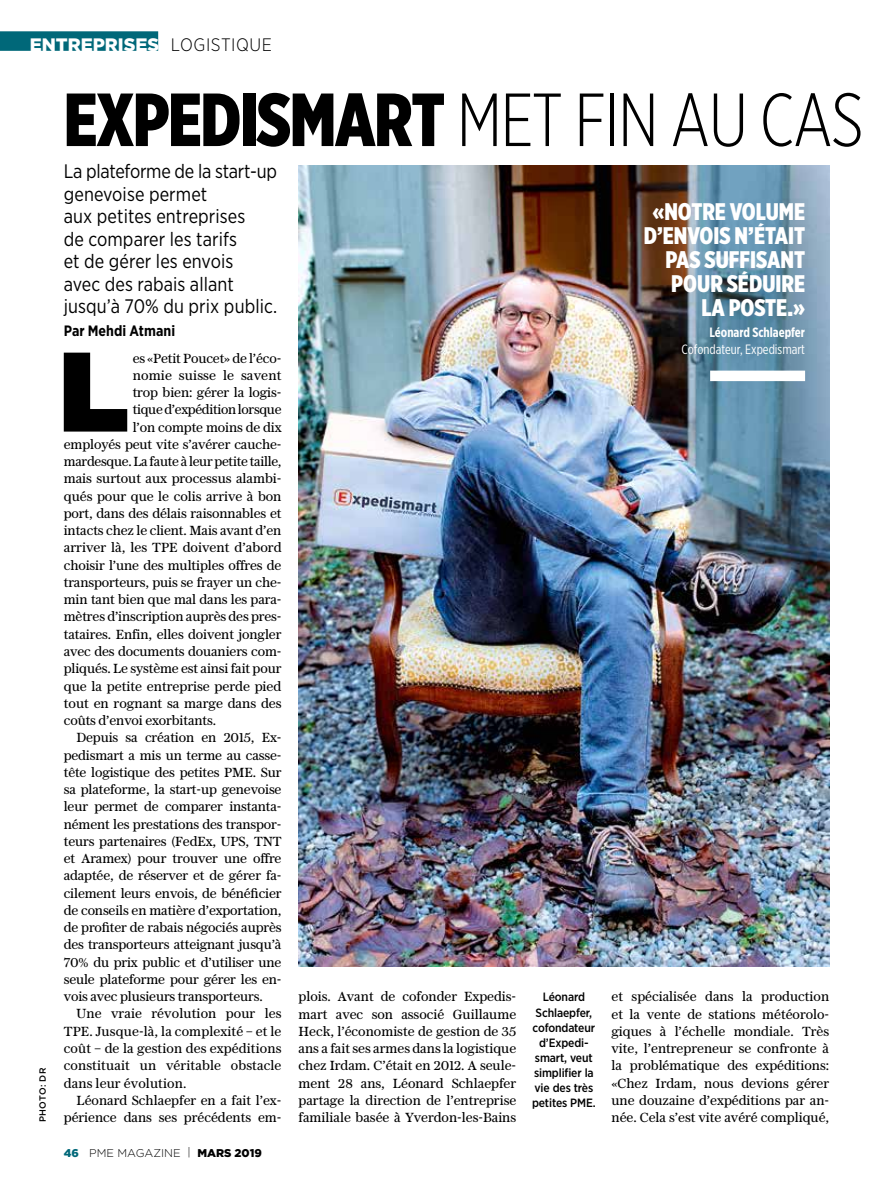
<style>
.page{position:relative;width:893px;height:1200px;background:#fff}
.page>*{position:absolute;margin:0;border:0;box-sizing:border-box;transform-origin:0 0}
.t1{font:900 112.65px "Gotham";color:#000}
.t2{font:900 75px "Gotham X Narrow";letter-spacing:-.02em;color:#000}
.t3{font:900 24px/24px "Gotham X Narrow";color:#fff;text-align:right}
.t4{font:19.5px/22.5px "Gotham Narrow";letter-spacing:.005em;color:#000;scale:.95 1}
.t5{font:900 18px "Gotham";color:#fff}
.t6{font:700 15px "Gotham Narrow";letter-spacing:.005em;color:#000;scale:.95 1}
.t7{font:13.5px/16.2px "Gotham X Narrow";color:#fff;text-align:right}
.t8{font:13.2px/17.2px "Austin News Text";letter-spacing:-.01em;color:#000;text-align:justify}
.t9{font:13.2px "Austin News Text";letter-spacing:.01em;color:#000}
.t10{font:500 12px/15px "Gotham Narrow";letter-spacing:-.01em;color:#000;text-align:center}
.t11{font:300 11.25px "Gotham";color:#000}
.t12{font:500 9px "Gotham";letter-spacing:.035em;color:#000}
.s1{font-family:"Gotham Narrow";font-weight:300;color:#000}
.s2{font-weight:300}
.s3{font-weight:700}
.s4{font-weight:900;color:#006879}
.s5{font-weight:900}
</style>
<div class="page">
<img style="left:298px;top:166px;width:531px;height:800px">
<div style="left:710px;top:370px;width:95px;height:11px;background:#fff"></div>
<div style="left:0;top:31px;width:158px;height:20px;background:#006879"></div>
<p class="t5" style="left:30px;top:32px;width:244px">ENTREPRISES <span class="s1">LOGISTIQUE</span></p>
<p class="t12" style="left:37px;top:1121px;width:56px;rotate:-90deg">PHOTO: DR</p>
<p class="t2" style="left:64px;top:73px;width:801px">EXPEDISMART <span class="s2">MET FIN AU CAS</span></p>
<p class="t4" style="left:64px;top:160px;width:226px">La plateforme de la start-up genevoise permet<br>aux petites entreprises<br>de comparer les tarifs<br>et de gérer les envois<br>avec des rabais allant jusqu’à 70% du prix public.</p>
<p class="t6" style="left:64px;top:321px;width:119px">Par Mehdi Atmani</p>
<p class="t3" style="left:644px;top:199px;width:163px">«NOTRE VOLUME<br>D’ENVOIS N’ÉTAIT<br>PAS SUFFISANT<br>POUR SÉDUIRE<br>LA POSTE.»</p>
<p class="t7" style="left:682px;top:324px;width:125px"><span class="s3">Léonard Schlaepfer<br></span>Cofondateur, Expedismart</p>
<p class="t1" style="left:59px;top:311px;width:71px">L</p>
<p class="t8" style="left:133px;top:348px;width:150px">es «Petit Poucet» de l’éco-</p>
<p class="t9" style="left:133px;top:365px;width:150px">nomie suisse le savent</p>
<p class="t8" style="left:133px;top:383px;width:150px">trop bien: gérer la logis-</p>
<p class="t8" style="left:133px;top:400px;width:150px">tique d’expédition lorsque</p>
<p class="t8" style="left:133px;top:417px;width:150px">l’on compte moins de dix</p>
<p class="t8" style="left:64px;top:435px;width:219px">employés peut vite s’avérer cauche-</p>
<p class="t8" style="left:64px;top:452px;width:219px">mardesque. La faute à leur petite taille,</p>
<p class="t8" style="left:64px;top:469px;width:219px">mais surtout aux processus alambi-</p>
<p class="t8" style="left:64px;top:486px;width:219px">qués pour que le colis arrive à bon</p>
<p class="t8" style="left:64px;top:504px;width:219px">port, dans des délais raisonnables et</p>
<p class="t8" style="left:64px;top:521px;width:219px">intacts chez le client. Mais avant d’en</p>
<p class="t8" style="left:64px;top:538px;width:219px">arriver là, les TPE doivent d’abord</p>
<p class="t8" style="left:64px;top:555px;width:219px">choisir l’une des multiples offres de</p>
<p class="t8" style="left:64px;top:573px;width:219px">transporteurs, puis se frayer un che-</p>
<p class="t8" style="left:64px;top:590px;width:219px">min tant bien que mal dans les para-</p>
<p class="t8" style="left:64px;top:607px;width:219px">mètres d’inscription auprès des pres-</p>
<p class="t8" style="left:64px;top:624px;width:219px">tataires. Enfin, elles doivent jongler</p>
<p class="t8" style="left:64px;top:642px;width:219px">avec des documents douaniers com-</p>
<p class="t8" style="left:64px;top:659px;width:219px">pliqués. Le système est ainsi fait pour</p>
<p class="t8" style="left:64px;top:676px;width:219px">que la petite entreprise perde pied</p>
<p class="t8" style="left:64px;top:693px;width:219px">tout en rognant sa marge dans des</p>
<p class="t8" style="left:64px;top:711px;width:154px">coûts d’envoi exorbitants.</p>
<p class="t8" style="left:77px;top:728px;width:206px">Depuis sa création en 2015, Ex-</p>
<p class="t8" style="left:64px;top:745px;width:219px">pedismart a mis un terme au casse-</p>
<p class="t8" style="left:64px;top:762px;width:219px">tête logistique des petites PME. Sur</p>
<p class="t8" style="left:64px;top:780px;width:219px">sa plateforme, la start-up genevoise</p>
<p class="t8" style="left:64px;top:797px;width:219px">leur permet de comparer instanta-</p>
<p class="t8" style="left:64px;top:814px;width:219px">nément les prestations des transpor-</p>
<p class="t8" style="left:64px;top:831px;width:219px">teurs partenaires (FedEx, UPS, TNT</p>
<p class="t8" style="left:64px;top:849px;width:219px">et Aramex) pour trouver une offre</p>
<p class="t8" style="left:64px;top:866px;width:219px">adaptée, de réserver et de gérer fa-</p>
<p class="t8" style="left:64px;top:883px;width:219px">cilement leurs envois, de bénéficier</p>
<p class="t8" style="left:64px;top:900px;width:219px">de conseils en matière d’exportation,</p>
<p class="t8" style="left:64px;top:918px;width:219px">de profiter de rabais négociés auprès</p>
<p class="t8" style="left:64px;top:935px;width:219px">des transporteurs atteignant jusqu’à</p>
<p class="t8" style="left:64px;top:952px;width:219px">70% du prix public et d’utiliser une</p>
<p class="t8" style="left:64px;top:969px;width:219px">seule plateforme pour gérer les en-</p>
<p class="t8" style="left:64px;top:987px;width:200px">vois avec plusieurs transporteurs.</p>
<p class="t9" style="left:77px;top:1004px;width:206px">Une vraie révolution pour les</p>
<p class="t9" style="left:64px;top:1021px;width:219px">TPE. Jusque-là, la complexité – et le</p>
<p class="t9" style="left:64px;top:1038px;width:219px">coût – de la gestion des expéditions</p>
<p class="t9" style="left:64px;top:1055px;width:219px">constituait un véritable obstacle</p>
<p class="t9" style="left:64px;top:1073px;width:124px">dans leur évolution.</p>
<p class="t8" style="left:77px;top:1090px;width:206px">Léonard Schlaepfer en a fait l’ex-</p>
<p class="t8" style="left:64px;top:1107px;width:219px">périence dans ses précédents em-</p>
<p class="t8" style="left:298px;top:987px;width:219px">plois. Avant de cofonder Expedis&shy;mart avec son associé Guillaume Heck, l’économiste de gestion de 35 ans a fait ses armes dans la logistique chez Irdam. C’était en 2012. A seule&shy;ment 28 ans, Léonard Schlaepfer partage la direction de l’entreprise familiale basée à Yverdon-les-Bains</p>
<p class="t8" style="left:611px;top:987px;width:219px">et spécialisée dans la production et la vente de stations météorolo&shy;giques à l’échelle mondiale. Très vite, l’entrepreneur se confronte à la problématique des expéditions: «Chez Irdam, nous devions gérer une douzaine d’expéditions par an&shy;née. Cela s’est vite avéré compliqué,</p>
<p class="t10" style="left:532px;top:989px;width:65px">Léonard<br>Schlaepfer, cofondateur d’Expedi&shy;smart, veut simplifier la vie des très petites PME.</p>
<p class="t11" style="left:64px;top:1145px;width:200px"><span class="s4">46</span> PME MAGAZINE | <span class="s5">MARS 2019</span></p>
</div>
